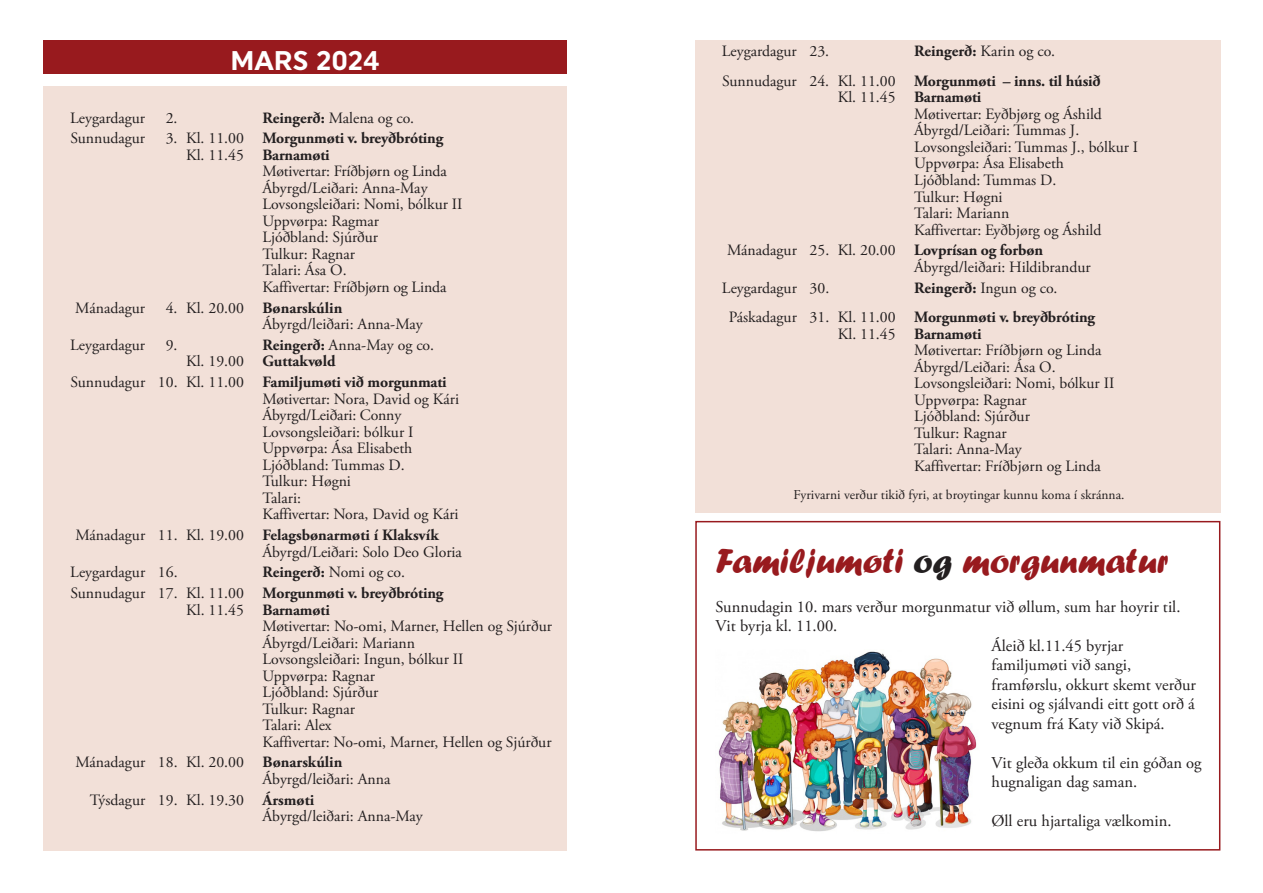
<style>
.page{position:relative;width:1263px;height:893px;background:#fff}
.page>*{position:absolute;margin:0;border:0;box-sizing:border-box;transform-origin:0 0}
.t1{font:36px "Forte";color:#981a1e}
.t2{font:700 27px "Uniform";color:#fff}
.t3{font:16.5px/19.5px "Adobe Garamond Pro";color:#231f20}
.t4{font:15.75px/16.5px "Adobe Garamond Pro";color:#231f20}
.t5{font:700 15.75px/16.5px "Adobe Garamond Pro";letter-spacing:-.01em;color:#231f20}
.t6{font:13.5px "Adobe Garamond Pro";color:#231f20}
.s1{font-weight:700}
.s2{font-weight:400}
.s3{color:#231f20}
</style>
<div class="page">
<div style="left:695px;top:521px;width:525px;height:330px;border:2px solid #981a1e"></div>
<div style="left:44px;top:86px;width:523px;height:765px;background:#f2e0d8"></div>
<div style="left:43px;top:40px;width:524px;height:34px;background:#981a1e"></div>
<div style="left:695px;top:40px;width:525px;height:473px;background:#f2e0d8"></div>
<img style="left:718px;top:651px;width:259px;height:181px">
<h2 class="t2" style="left:230px;top:44px;width:151px">MARS 2024</h2>
<p class="t4" style="left:722px;top:43px;width:109px">Leygardagur 23.</p>
<p class="t4" style="left:914px;top:43px;width:142px"><span class="s1">Reingerð:</span> Karin og co.</p>
<p class="t4" style="left:722px;top:73px;width:175px;text-align:right">Sunnudagur 24. Kl. 11.00<br>Kl. 11.45</p>
<p class="t5" style="left:914px;top:73px;width:188px">Morgunmøti – inns. til húsið<br>Barnamøti</p>
<p class="t4" style="left:914px;top:106px;width:226px">Møtivertar: Eyðbjørg og Áshild<br>Ábyrgd/Leiðari: Tummas J.<br>Lovsongsleiðari: Tummas J., bólkur I<br>Uppvørpa: Ása Elisabeth<br>Ljóðbland: Tummas D.<br>Tulkur: Høgni<br>Talari: Mariann<br>Kaffivertar: Eyðbjørg og Áshild</p>
<p class="t4" style="left:914px;top:243px;width:178px;text-indent:-187px">Mánadagur 25. Kl. 20.00 <span class="s1">Lovprísan og forbøn<br></span>Ábyrgd/leiðari: Hildibrandur</p>
<p class="t4" style="left:722px;top:280px;width:109px">Leygardagur 30.</p>
<p class="t4" style="left:914px;top:280px;width:145px"><span class="s1">Reingerð:</span> Ingun og co.</p>
<p class="t4" style="left:729px;top:310px;width:168px;text-align:right">Páskadagur 31. Kl. 11.00<br>Kl. 11.45</p>
<p class="t5" style="left:914px;top:309px;width:182px">Morgunmøti v. breyðbróting<br>Barnamøti</p>
<p class="t4" style="left:914px;top:343px;width:202px">Møtivertar: Fríðbjørn og Linda<br>Ábyrgd/Leiðari: Ása O.<br>Lovsongsleiðari: Nomi, bólkur II<br>Uppvørpa: Ragnar<br>Ljóðbland: Sjúrður<br>Tulkur: Ragnar<br>Talari: Anna-May<br>Kaffivertar: Fríðbjørn og Linda</p>
<p class="t6" style="left:793px;top:487px;width:332px">Fyrivarni verður tikið fyri, at broytingar kunnu koma í skránna.</p>
<p class="t4" style="left:70px;top:110px;width:76px">Leygardagur</p>
<p class="t4" style="left:166px;top:110px;width:13px">2.</p>
<p class="t4" style="left:262px;top:110px;width:153px"><span class="s1">Reingerð:</span> Malena og co.</p>
<p class="t4" style="left:70px;top:131px;width:76px">Sunnudagur</p>
<p class="t4" style="left:166px;top:131px;width:80px;text-align:right">3. Kl. 11.00<br>Kl. 11.45</p>
<p class="t5" style="left:262px;top:130px;width:182px">Morgunmøti v. breyðbróting<br>Barnamøti</p>
<p class="t4" style="left:262px;top:164px;width:202px">Møtivertar: Fríðbjørn og Linda<br>Ábyrgd/Leiðari: Anna-May<br>Lovsongsleiðari: Nomi, bólkur II<br>Uppvørpa: Ragmar<br>Ljóðbland: Sjúrður<br>Tulkur: Ragnar<br>Talari: Ása O.<br>Kaffivertar: Fríðbjørn og Linda</p>
<p class="t4" style="left:75px;top:300px;width:71px">Mánadagur</p>
<p class="t4" style="left:262px;top:300px;width:162px;text-indent:-97px">4. Kl. 20.00 <span class="s1">Bønarskúlin<br></span>Ábyrgd/leiðari: Anna-May</p>
<p class="t4" style="left:70px;top:337px;width:76px">Leygardagur</p>
<p class="t4" style="left:166px;top:337px;width:13px">9.</p>
<p class="t4" style="left:186px;top:354px;width:59px">Kl. 19.00</p>
<p class="t5" style="left:263px;top:337px;width:173px">Reingerð: <span class="s2">Anna-May og co.<br></span>Guttakvøld</p>
<p class="t4" style="left:263px;top:375px;width:198px;text-indent:-192px">Sunnudagur 10. Kl. 11.00 <span class="s1">Familjumøti við morgunmati<br></span>Møtivertar: Nora, David og Kári<br>Ábyrgd/Leiðari: Conny<br>Lovsongsleiðari: bólkur I<br>Uppvørpa: Ása Elisabeth<br>Ljóðbland: Tummas D.<br>Tulkur: Høgni<br>Talari:<br>Kaffivertar: Nora, David og Kári</p>
<p class="t4" style="left:263px;top:527px;width:201px;text-indent:-187px">Mánadagur 11. Kl. 19.00 <span class="s1">Felagsbønarmøti í Klaksvík<br></span>Ábyrgd/Leiðari: Solo Deo Gloria</p>
<p class="t4" style="left:70px;top:565px;width:109px">Leygardagur 16.</p>
<p class="t5" style="left:263px;top:564px;width:144px">Reingerð: <span class="s2">Nomi og co.</span></p>
<p class="t4" style="left:71px;top:585px;width:175px;text-align:right">Sunnudagur 17. Kl. 11.00<br>Kl. 11.45</p>
<p class="t5" style="left:263px;top:585px;width:182px">Morgunmøti v. breyðbróting<br>Barnamøti</p>
<p class="t4" style="left:263px;top:618px;width:291px">Møtivertar: No-omi, Marner, Hellen og Sjúrður<br>Ábyrgd/Leiðari: Mariann<br>Lovsongsleiðari: Ingun, bólkur II<br>Uppvørpa: Ragnar<br>Ljóðbland: Sjúrður<br>Tulkur: Ragnar<br>Talari: Alex<br>Kaffivertar: No-omi, Marner, Hellen og Sjúrður</p>
<p class="t4" style="left:263px;top:755px;width:129px;text-indent:-187px">Mánadagur 18. Kl. 20.00 <span class="s1">Bønarskúlin<br></span>Ábyrgd/leiðari: Anna</p>
<p class="t4" style="left:263px;top:792px;width:162px;text-indent:-173px">Týsdagur 19. Kl. 19.30 <span class="s1">Ársmøti<br></span>Ábyrgd/leiðari: Anna-May</p>
<h1 class="t1" style="left:716px;top:540px;width:454px">Familjumøti <span class="s3">og</span> morgunmatur</h1>
<p class="t3" style="left:716px;top:597px;width:466px">Sunnudagin 10. mars verður morgunmatur við øllum, sum har hoyrir til.</p>
<p class="t3" style="left:716px;top:617px;width:123px">Vit byrja kl. 11.00.</p>
<p class="t3" style="left:991px;top:636px;width:133px">Áleið kl.11.45 byrjar</p>
<p class="t3" style="left:991px;top:656px;width:141px">familjumøti við sangi,</p>
<p class="t3" style="left:991px;top:675px;width:206px">framførslu, okkurt skemt verður</p>
<p class="t3" style="left:991px;top:695px;width:205px">eisini og sjálvandi eitt gott orð á</p>
<p class="t3" style="left:991px;top:714px;width:175px">vegnum frá Katy við Skipá.</p>
<p class="t3" style="left:991px;top:753px;width:211px">Vit gleða okkum til ein góðan og hugnaligan dag saman.</p>
<p class="t3" style="left:991px;top:812px;width:181px">Øll eru hjartaliga vælkomin.</p>
</div>
